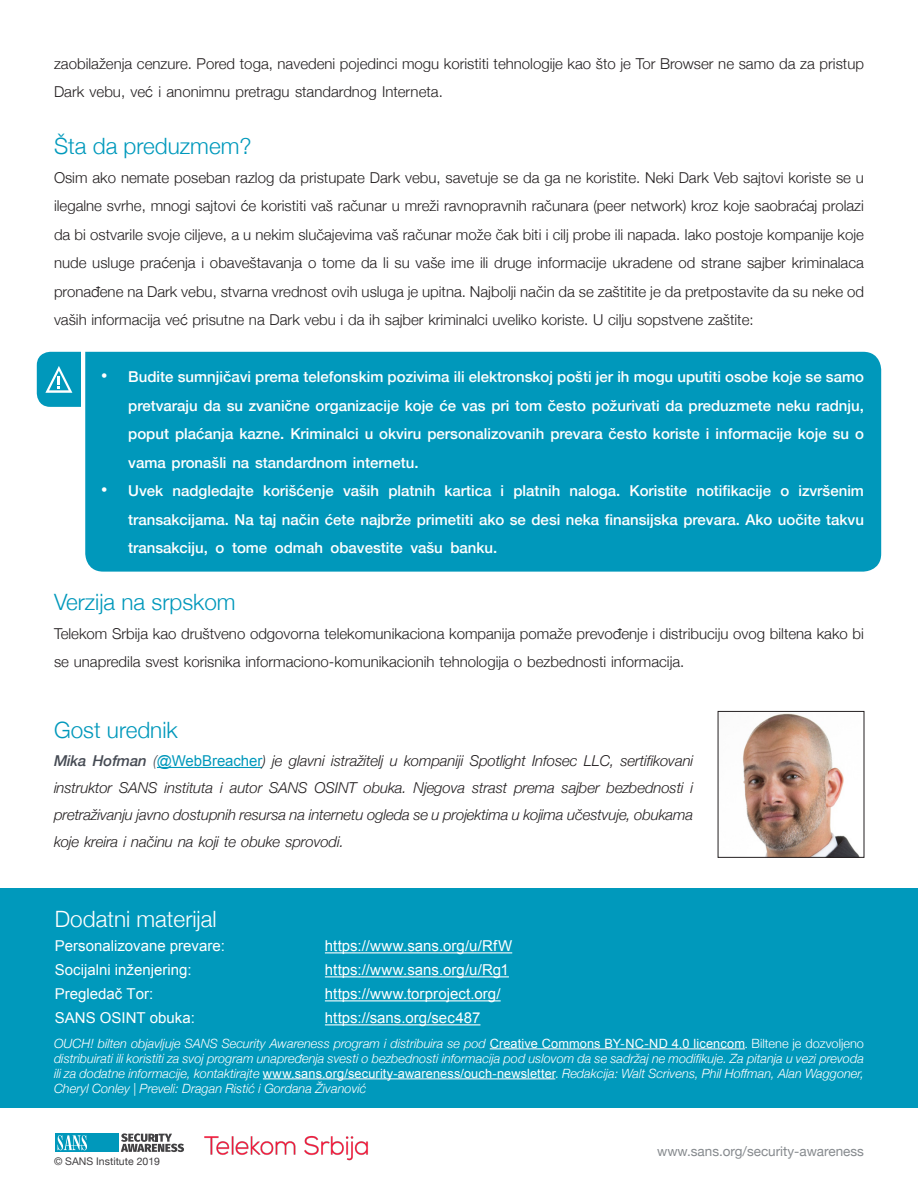
<style>
.page{position:relative;width:918px;height:1188px;background:#fff}
.page>*{position:absolute;margin:0;border:0;box-sizing:border-box;transform-origin:0 0}
.MainText{font:300 22.5px "Helvetica Neue";color:#0098bb}
.t1{font:300 22.5px "Helvetica Neue";color:#fff}
.MainText-2{font:300 22.5px "Helvetica Neue";color:#0099bc}
.t2{font:18px "Arial";color:#fff}
.MainText-3{font:300 15px/28.5px "Helvetica Neue";color:#231f20}
.t3{font:500 15px/28.5px "Helvetica Neue";color:#fff;text-align:justify}
.MainText-4{font:italic 300 15px/27px "Helvetica Neue";letter-spacing:-.01em;color:#231f20;text-align:right}
.t4{font:15px "Arial";color:#fff}
.t5{font:13.5px "Helvetica Neue";color:#868a8e}
.MainText-5{font:italic 300 12.75px/15px "Helvetica Neue";color:#fff;text-align:justify}
.t6{font:10.5px "Helvetica Neue";color:#413f41}
.s1{font-weight:500;color:#464b54}
.s2{color:#464b54}
.s3{font-family:"Arial";font-weight:400;font-style:normal;color:#0098bb}
.s4{font-family:"Arial";font-weight:400;font-style:normal}
.s5{font-family:"Proxima Nova";font-weight:400;font-style:normal}
.s6{font-style:normal}
</style>
<div class="page">
<div style="left:85px;top:352px;width:796px;height:220px;background:#0098bb"></div>
<svg style="left:37px;top:352px;width:44px;height:55px;background:#1da3c2"></svg>
<div style="left:0;top:889px;width:918px;height:219px;background:#0099bc"></div>
<hr style="left:325px;top:952px;width:187px;height:1px;background:#fff">
<hr style="left:325px;top:976px;width:184px;height:1px;background:#fff">
<hr style="left:325px;top:1000px;width:176px;height:1px;background:#fff">
<hr style="left:325px;top:1024px;width:155px;height:1px;background:#fff">
<hr style="left:490px;top:1048px;width:255px;height:1px;background:#fff">
<hr style="left:263px;top:1078px;width:292px;height:1px;background:#fff">
<svg style="left:121px;top:1133px;width:63px;height:19px"></svg>
<div style="left:56px;top:1133px;width:63px;height:19px;background:#0098bb"></div>
<svg style="left:58px;top:1135px;width:29px;height:15px"></svg>
<img style="left:204px;top:1135px;width:164px;height:26px">
<hr style="left:157px;top:767px;width:105px;height:1px;background:#0098bb">
<img style="left:742px;top:713px;width:117px;height:143px">
<div style="left:718px;top:711px;width:146px;height:147px;border:1px solid #231f20"></div>
<p class="MainText-3" style="left:145px;top:48px;width:720px;text-indent:-91px">zaobilaženja cenzure. Pored toga, navedeni pojedinci mogu koristiti tehnologije kao što je Tor Browser ne samo da za pristup<br>í anonimnu pretragu standardnog Interneta.</p>
<p class="MainText-3" style="left:54px;top:76px;width:96px">Dark vebu, vec</p>
<p class="MainText-2" style="left:54px;top:128px;width:199px">Šta da preduzmem?</p>
<p class="MainText-3" style="left:54px;top:162px;width:812px;text-align:justify">Osim ako nemate poseban razlog da pristupate Dark vebu, savetuje se da ga ne koristite. Neki Dark Veb sajtovi koriste se u ilegalne svrhe, mnogi sajtovi é c koristiti vaš računar u mreži ravnopravnih računara (peer network) kroz koje saobraćaj prolazi da bi ostvarile svoje ciljeve ua, nekim slučajevima vaš računar može čak biti i cilj probe ili napada. Iako postoje kompanije koje nude usluge praćenja i obaveštavanja o tome da li su vaše ime ili druge informacije ukradene od strane sajber kriminalaca pronađene na Dark vebu, stvarna vrednost ovih usluga je upitna. Najbolji način da se zaštitite je da pretpostavite da su neke od vaših informacija već prisutne na Dark vebu i da ih sajber kriminalci uveliko koriste U. cilju sopstvene zaštite:</p>
<p class="t2" style="left:101px;top:364px;width:8px">•</p>
<p class="t2" style="left:101px;top:478px;width:8px">•</p>
<p class="t3" style="left:128px;top:361px;width:737px">Budite sumnjičavi prema telefonskim pozivima ili elektronskoj pošti jer ih mogu uputiti osobe koje se samo</p>
<p class="t3" style="left:128px;top:390px;width:737px">pretvaraju da su zvanične organizacije koje će vas pri tom često požurivati da preduzmete neku radnju, poput plaćanja kazne. Kriminalci u okviru personalizovanih prevara često koriste i informacije koje su o vama pronašli na standardnom internetu.</p>
<p class="t3" style="left:798px;top:475px;width:67px">izvršenim</p>
<p class="t3" style="left:263px;top:475px;width:72px">korišćenje</p>
<p class="t3" style="left:343px;top:475px;width:38px">vaših</p>
<p class="t3" style="left:128px;top:475px;width:37px">Uvek</p>
<p class="t3" style="left:172px;top:475px;width:83px">nadgledajte</p>
<p class="t3" style="left:388px;top:475px;width:48px">platnih</p>
<p class="t3" style="left:444px;top:475px;width:48px">kartica</p>
<p class="t3" style="left:501px;top:475px;width:5px">i</p>
<p class="t3" style="left:513px;top:475px;width:48px">platnih</p>
<p class="t3" style="left:569px;top:475px;width:52px">naloga.</p>
<p class="t3" style="left:629px;top:475px;width:59px">Koristite</p>
<p class="t3" style="left:696px;top:475px;width:76px">notifikacije</p>
<p class="t3" style="left:780px;top:475px;width:10px">o</p>
<p class="t3" style="left:450px;top:504px;width:415px;text-indent:-322px">transakcijama. Na taj način ćete najbrže primetiti ako se desi neka finansijska prevara. Ako uočite takvu banku.</p>
<p class="t3" style="left:410px;top:532px;width:34px">vašu</p>
<p class="t3" style="left:128px;top:532px;width:98px">transakciju o,</p>
<p class="MainText" style="left:54px;top:584px;width:183px">Verzija na srpskom</p>
<p class="MainText-3" style="left:54px;top:618px;width:812px">Telekom Srbija kao društveno odgovorna telekomunikaciona kompanija pomaže prevođenje i distribuciju ovog biltena kako bi se unapredila svest korisnika informaciono-komunikacionih tehnologija o bezbednosti informacija.</p>
<p class="t3" style="left:275px;top:532px;width:50px">odmah</p>
<p class="t3" style="left:331px;top:532px;width:74px">obavestite</p>
<p class="t3" style="left:232px;top:532px;width:37px">tome</p>
<p class="MainText" style="left:54px;top:712px;width:125px">Gost urednik</p>
<p class="MainText-4" style="left:54px;top:746px;width:641px"><span class="s1">Mika Hofman</span> <span class="s2">(</span><span class="s3">@WebBreacher</span>) je glavni istražitelj u kompaniji Spotlight Infosec LLC, sertifikovani i</p>
<p class="MainText-4" style="left:119px;top:773px;width:40px">SANS</p>
<p class="MainText-4" style="left:269px;top:773px;width:40px">SANS</p>
<p class="MainText-4" style="left:315px;top:773px;width:44px">OSINT</p>
<p class="MainText-4" style="left:54px;top:773px;width:641px;text-align:left">instruktor<br>pretraživanju javno dostupnih resursa na internetu ogleda se u projektima u kojima učestvuje, obukama koje kreira i načinu na koji te obuke sprovodi.</p>
<p class="MainText-4" style="left:165px;top:773px;width:50px">instituta</p>
<p class="MainText-4" style="left:220px;top:773px;width:4px">i</p>
<p class="MainText-4" style="left:364px;top:773px;width:45px">obuka.</p>
<p class="MainText-4" style="left:414px;top:773px;width:53px">Njegova</p>
<p class="MainText-4" style="left:562px;top:773px;width:40px">sajber</p>
<p class="MainText-4" style="left:607px;top:773px;width:79px">bezbednosti</p>
<p class="MainText-4" style="left:230px;top:773px;width:34px">autor</p>
<p class="MainText-4" style="left:472px;top:773px;width:37px">strast</p>
<p class="MainText-4" style="left:514px;top:773px;width:42px">prema</p>
<p class="t1" style="left:55px;top:901px;width:163px">Dodatni materijal</p>
<p class="t4" style="left:55px;top:936px;width:172px">Personalizovane prevare:</p>
<p class="t4" style="left:325px;top:936px;width:189px">https://www.sans.org /u/ RfW</p>
<p class="t4" style="left:55px;top:960px;width:138px">Socijalni inženjering:</p>
<p class="t4" style="left:325px;top:960px;width:186px">https://www.sans.org /u/ Rg1</p>
<p class="t4" style="left:55px;top:984px;width:100px">Pregledač Tor:</p>
<p class="t4" style="left:325px;top:984px;width:177px">https://www.torproject.org/</p>
<p class="t4" style="left:55px;top:1008px;width:142px">SANS OSINT obuka:</p>
<p class="t4" style="left:325px;top:1008px;width:157px">https://sans.org/sec487</p>
<p class="MainText-5" style="left:54px;top:1035px;width:812px">OUCH! bilten objavljuje SANS Security Awareness program i distribuira se pod <span class="s4">Creative Commons BY-NC-ND 4.0 licencom</span><span class="s5">.</span> <span class="s6">Biltene je dozvoljeno </span>distribuirati ili koristiti za svoj program unapređenja svesti o bezbednosti informacija pod uslovom da se sadržaj ne modifikuje. Za pitanja u vezi prevoda ili za dodatne informacije, kontaktirajte <span class="s4">www.sans.org/security-awareness/ouch-newsletter</span><span class="s6">.</span> Redakcija: Walt Scrivens, Phil Hoffman, Alan Waggoner, Cheryl Conley | Preveli: Dragan Ristić i Gordana Živanović</p>
<p class="t6" style="left:54px;top:1154px;width:108px">© SANS Institute 2019</p>
<p class="t5" style="left:657px;top:1142px;width:208px">www.sans.org/security-awareness</p>
</div>
